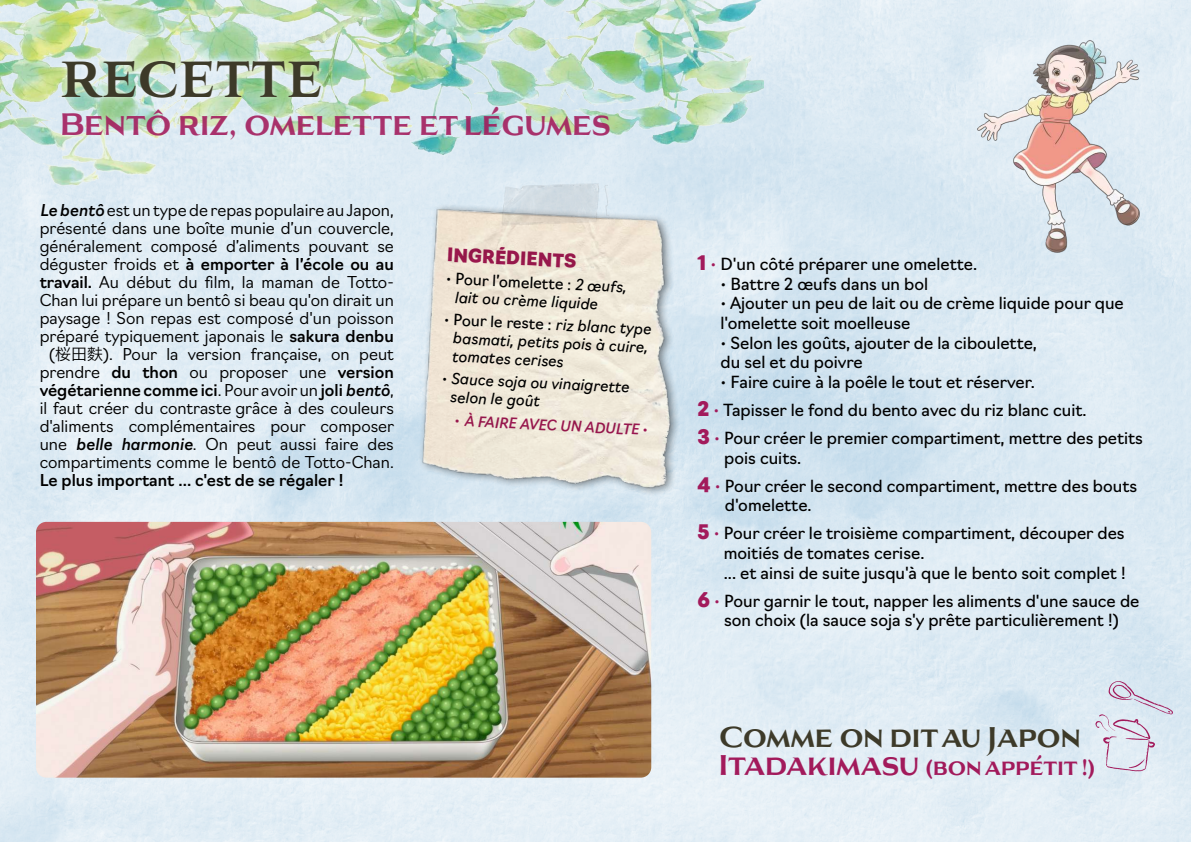
<style>
.page{position:relative;width:1191px;height:842px;background:#fff}
.page>*{position:absolute;margin:0;border:0;box-sizing:border-box;transform-origin:0 0}
.t1{font:900 63.5px "Aviano";color:#3d3a29;scale:.71 1}
.t2{font:700 30.1px "Aviano Flare";letter-spacing:.03em;color:#a21a5b;scale:.78 1}
.t3{font:700 27.7px "Aviano Flare";letter-spacing:.03em;color:#3d3a29;scale:.78 1}
.t4{font:700 21.3px "Aviano Flare";letter-spacing:.03em;color:#a21a5b;scale:.78 1}
.t5{font:900 18.2px "Navigo";color:#a21a5b}
.t6{font:16.3px/19.6px "Navigo";color:#000}
.t7{font:300 16px/18px "Navigo";color:#000;text-align:center}
.t8{font:500 16px "Navigo";color:#000}
.t9{font:italic 15.2px/18.2px "Navigo";color:#000}
.t10{font:italic 500 14.3px "Navigo";color:#a21a5b}
.s1{font-weight:500;font-style:italic}
.s2{font-weight:500}
.s3{font-family:"Hiragino Sans GB W3";font-weight:400}
.s4{font-style:normal}
.s5{font-weight:400;font-style:normal;font-size:15.9px}
.s6{font-weight:900;font-size:19.6px;color:#a21a5b}
.s7{color:#a21a5b}
.s8{font-size:27.7px}
</style>
<div class="page">
<img style="left:36px;top:522px;width:615px;height:256px">
<img style="left:403px;top:286px;width:300px;height:212px">
<img style="left:0;top:0;width:763px;height:286px">
<svg style="left:1095px;top:681px;width:78px;height:90px;background:#d8dbe8"></svg>
<div style="left:55px;top:53px;width:273px;height:52px;background:#fff;opacity:.75"></div>
<img style="left:976px;top:25px;width:172px;height:243px">
<h1 class="t1" style="left:60px;top:47px;width:371px">RECETTE</h1>
<h2 class="t2" style="left:60px;top:107px;width:706px">Bentô riz, omelette et légumes</h2>
<p class="t7" style="left:40px;top:199px;width:356px"><span class="s1">Le bentô</span> est un type de repas populaire au Japon, présenté dans une boîte munie d’un couvercle, généralement composé d’aliments pouvant se déguster froids et <span class="s2">à emporter à l’école ou au travail.</span> Au début du film, la maman de Totto-Chan lui prépare un bentô si beau qu'on dirait un paysage ! Son repas est composé d'un poisson préparé typiquement japonais le <span class="s2">sakura denbu </span>(<span class="s3">桜田麩</span>). Pour la version française, on peut prendre <span class="s2">du thon</span> ou proposer une <span class="s2">version végétarienne comme ici</span>. Pour avoir un <span class="s2">joli</span> <span class="s1">bentô</span>, il faut créer du contraste grâce à des couleurs d'aliments complémentaires pour composer une <span class="s1">belle harmonie</span>. On peut aussi faire des compartiments comme le bentô de Totto-Chan.</p>
<p class="t8" style="left:40px;top:467px;width:305px">Le plus important … c'est de se régaler !</p>
<p class="t5" style="left:448px;top:240px;width:131px;rotate:3deg">INGRÉDIENTS</p>
<p class="t9" style="left:456px;top:268px;width:173px;text-indent:-9px;rotate:3deg"><span class="s4">• Pour l’omelette :</span> 2 œufs, lait ou crème liquide</p>
<p class="t9" style="left:454px;top:309px;width:199px;text-indent:-9px;rotate:3deg"><span class="s4">• Pour le reste :</span> riz blanc type basmati, petits pois à cuire, tomates cerises</p>
<p class="t9" style="left:451px;top:368px;width:180px;line-height:18.5px;text-indent:-9px;rotate:3deg"><span class="s4">•</span> Sauce soja ou vinaigrette selon le goût</p>
<p class="t10" style="left:455px;top:409px;width:195px;rotate:3deg"><span class="s5">•</span> À FAIRE AVEC UN ADULTE <span class="s5">•</span></p>
<p class="t6" style="left:697px;top:253px;width:281px"><span class="s6">1</span> <span class="s7">•</span> D'un côté préparer une omelette.</p>
<p class="t6" style="left:720px;top:273px;width:209px">• Battre 2 œufs dans un bol</p>
<p class="t6" style="left:720px;top:292px;width:405px">• Ajouter un peu de lait ou de crème liquide pour que l'omelette soit moelleuse</p>
<p class="t6" style="left:720px;top:331px;width:318px">• Selon les goûts, ajouter de la ciboulette, du sel et du poivre</p>
<p class="t6" style="left:697px;top:366px;width:447px;line-height:28.1px;text-indent:23px">• Faire cuire à la poêle le tout et réserver.<br><span class="s6">2</span> <span class="s7">•</span> Tapisser le fond du bento avec du riz blanc cuit.<br><span class="s6">3</span> <span class="s7">•</span> Pour créer le premier compartiment, mettre des petits</p>
<p class="t6" style="left:697px;top:442px;width:441px;line-height:28.1px;text-indent:27px">pois cuits.<br><span class="s6">4</span> <span class="s7">•</span> Pour créer le second compartiment, mettre des bouts</p>
<p class="t6" style="left:697px;top:490px;width:429px;line-height:28.1px;text-indent:27px">d'omelette.<br><span class="s6">5</span> <span class="s7">•</span> Pour créer le troisième compartiment, découper des</p>
<p class="t6" style="left:724px;top:542px;width:403px">moitiés de tomates cerise.<br>... et ainsi de suite jusqu'à que le bento soit complet !</p>
<p class="t6" style="left:697px;top:590px;width:443px;text-align:center"><span class="s6">6</span> <span class="s7">•</span> Pour garnir le tout, napper les aliments d'une sauce de son choix (la sauce soja s'y prête particulièrement !)</p>
<h3 class="t3" style="left:719px;top:721px;width:464px">Comme on dit au Japon</h3>
<h3 class="t4" style="left:719px;top:755px;width:482px"><span class="s8">Itadakimasu</span> (bon appétit !)</h3>
</div>
